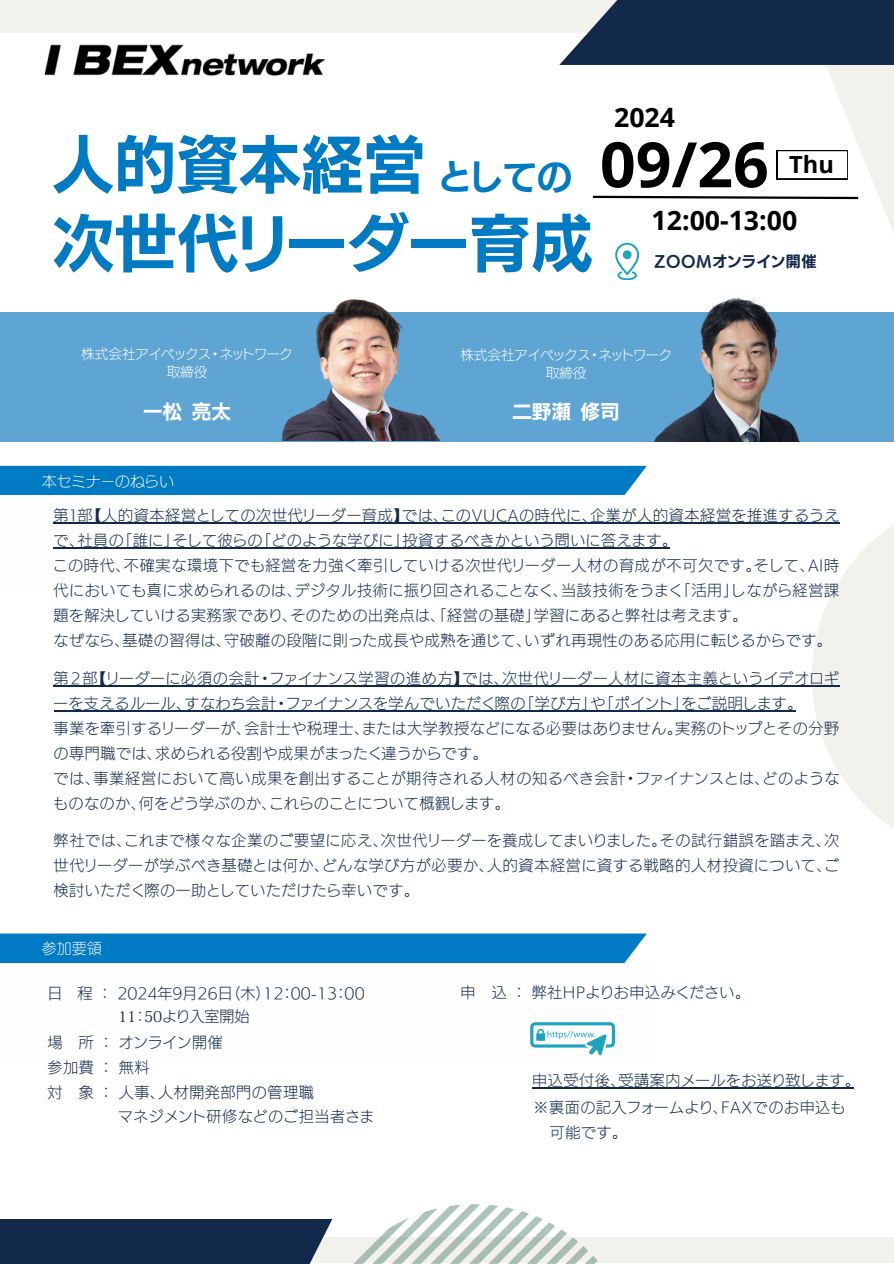
<style>
.page{position:relative;width:894px;height:1264px;background:#fff}
.page>*{position:absolute;margin:0;border:0;box-sizing:border-box;transform-origin:0 0}
.t1{font:700 62.7px "Open Sans";color:#000}
.t2{font:62.25px/78.8px "TEST UD Kakugo Large B";color:#007ac2}
.t3{font:35.25px "TEST UD Kakugo Large B";color:#007ac2}
.t4{font:700 26.7px "Open Sans";color:#000}
.t5{font:700 23.7px "Open Sans";color:#000}
.t6{font:19.5px "TEST UD Kakugo Large B";color:#fefefe}
.t7{font:15px/25px "TEST UD Kakugo Large L";letter-spacing:.04em;color:#13294b}
.t8{font:15px/25px "TEST UD Kakugo Large L";letter-spacing:.06em;color:#13294b}
.t9{font:15px/23.1px "TEST UD Kakugo Large L";color:#13294b}
.t10{font:15px "TEST UD Marugo Large L";color:#fff}
.t11{font:15px "TEST UD Kakugo Large B";letter-spacing:.04em;color:#13294b}
.t12{font:13.5px "TEST UD Kakugo Large L";color:#fefefe}
.s1{font-family:"Koz Min Pr 6 N"}
</style>
<div class="page">
<div style="left:759px;top:0;width:134px;height:233px;background:linear-gradient(to right,#fff,#f4f3ef)"></div>
<img style="left:44px;top:44px;width:282px;height:32px">
<div style="left:0;top:0;width:893px;height:33px;background:#f2f1ec"></div>
<div style="left:0;top:1237px;width:893px;height:26px;background:#f2f1ec"></div>
<svg style="left:332px;top:1204px;width:266px;height:59px"></svg>
<div style="left:811px;top:494px;width:82px;height:365px;background:linear-gradient(to bottom,#f7f6f3,#f7f6f3)"></div>
<div style="left:559px;top:0;width:334px;height:65px;background:#13294b"></div>
<div style="left:0;top:1218px;width:332px;height:45px;background:#13294b"></div>
<div style="left:0;top:312px;width:893px;height:129px;background:#5fa5d4"></div>
<div style="left:0;top:466px;width:646px;height:29px;background:#007ac2"></div>
<div style="left:0;top:933px;width:646px;height:29px;background:#007ac2"></div>
<hr style="left:532px;top:1087px;width:321px;height:1px;background:#13294b">
<svg style="left:530px;top:1022px;width:84px;height:33px"></svg>
<svg style="left:615px;top:243px;width:24px;height:37px"></svg>
<div style="left:622px;top:250px;width:9px;height:9px;background:#1ba3c0;border-radius:50%"></div>
<hr style="left:54px;top:522px;width:785px;height:1px;background:#13294b">
<hr style="left:54px;top:547px;width:616px;height:1px;background:#13294b">
<hr style="left:54px;top:685px;width:785px;height:1px;background:#13294b">
<hr style="left:54px;top:710px;width:741px;height:1px;background:#13294b">
<svg style="left:592px;top:195px;width:268px;height:5px"></svg>
<svg style="left:776px;top:150px;width:71px;height:29px"></svg>
<img style="left:281px;top:299px;width:159px;height:142px">
<img style="left:654px;top:297px;width:146px;height:144px">
<p class="t2" style="left:52px;top:125px;width:542px">人的資本経営<br>次世代リーダー育成</p>
<p class="t3" style="left:439px;top:159px;width:134px">としての</p>
<p class="t4" style="left:614px;top:99px;width:62px">2024</p>
<p class="t1" style="left:599px;top:120px;width:170px">09/26</p>
<p class="t5" style="left:789px;top:148px;width:46px">Thu</p>
<p class="t4" style="left:651px;top:201px;width:147px">12:00-13:00</p>
<p class="t11" style="left:654px;top:253px;width:163px">ZOOMオンライン開催</p>
<p class="t12" style="left:81px;top:347px;width:213px">株式会社アイベックス・ネットワーク</p>
<p class="t12" style="left:167px;top:365px;width:42px">取締役</p>
<p class="t6" style="left:143px;top:401px;width:89px">一松亮太</p>
<h4 class="t10" style="left:42px;top:473px;width:134px">本セミナーのねらい</h4>
<p class="t12" style="left:460px;top:348px;width:213px">株式会社アイベックス・ネットワーク</p>
<p class="t12" style="left:545px;top:366px;width:42px">取締役</p>
<p class="t6" style="left:512px;top:402px;width:109px">二野瀬 修司</p>
<p class="t7" style="left:54px;top:503px;width:786px">第１部【人的資本経営としての次世代リーダー育成】では、このVUCAの時代に、企業が人的資本経営を推進するうえで、社員の「誰に」そして彼らの「どのような学びに」投資するべきかという問いに答えます。</p>
<h6 class="t7" style="left:54px;top:553px;width:786px;text-align:justify">この時代、不確実な環境下でも経営を力強く牽引していける次世代リーダー人材の育成が不可欠です。そして、AI時代においても真に求められるのは、デジタル技術に振り回されることなく、当該技術をうまく「活用」しながら経営課題を解決していける実務家であり、そのための出発点は、「経営の基礎」学習にあると弊社は考えます。</h6>
<p class="t7" style="left:54px;top:628px;width:772px">なぜなら、基礎の習得は、守破離の段階に則った成⻑や成熟を通じて、いずれ再現性のある応用に転じるからです。</p>
<p class="t7" style="left:54px;top:665px;width:786px">第２部【リーダーに必須の会計・ファイナンス学習の進め方】では、次世代リーダー人材に資本主義というイデオロギーを支えるルール、すなわち会計・ファイナンスを学んでいただく際の「学び方」や「ポイント」をご説明します。</p>
<p class="t7" style="left:54px;top:715px;width:786px">事業を牽引するリーダーが、会計士や税理士、または大学教授などになる必要はありません。実務のトップとその分野の専門職では、求められる役割や成果がまったく違うからです。</p>
<p class="t8" style="left:54px;top:765px;width:786px">では、事業経営において高い成果を創出することが期待される人材の知るべき会計・ファイナンスとは、どのようなものなのか、何をどう学ぶのか、これらのことについて概観します。</p>
<p class="t7" style="left:54px;top:828px;width:786px;text-align:justify">弊社では、これまで様々な企業のご要望に応え、次世代リーダーを養成してまいりました。その試行錯誤を踏まえ、次世代リーダーが学ぶべき基礎とは何か、どんな学び方が必要か、人的資本経営に資する戦略的人材投資について、ご検討いただく際の一助としていただけたら幸いです。</p>
<h2 class="t10" style="left:42px;top:941px;width:61px">参加要領</h2>
<p class="t9" style="left:94px;top:981px;width:272px;text-indent:-47px">⽇　程 ： 2024年9⽉26⽇（⽊）12：00-13：00　 <span class="s1">11</span>：<span class="s1">50</span>より⼊室開始</p>
<p class="t7" style="left:47px;top:1029px;width:267px">場　所 ： オンライン開催<br>参加費 ： 無料<br>対　象 ： ⼈事、⼈材開発部⾨の管理職</p>
<p class="t7" style="left:118px;top:1104px;width:257px">マネジメント研修などのご担当者さま</p>
<p class="t7" style="left:460px;top:980px;width:283px">申　込 ： 弊社HPよりお申込みください。</p>
<p class="t7" style="left:532px;top:1067px;width:322px">申込受付後、受講案内メールをお送り致します。</p>
<p class="t7" style="left:533px;top:1094px;width:313px">※裏面の記入フォームより、FAXでのお申込も</p>
<h6 class="t7" style="left:549px;top:1119px;width:71px">可能です。</h6>
</div>
